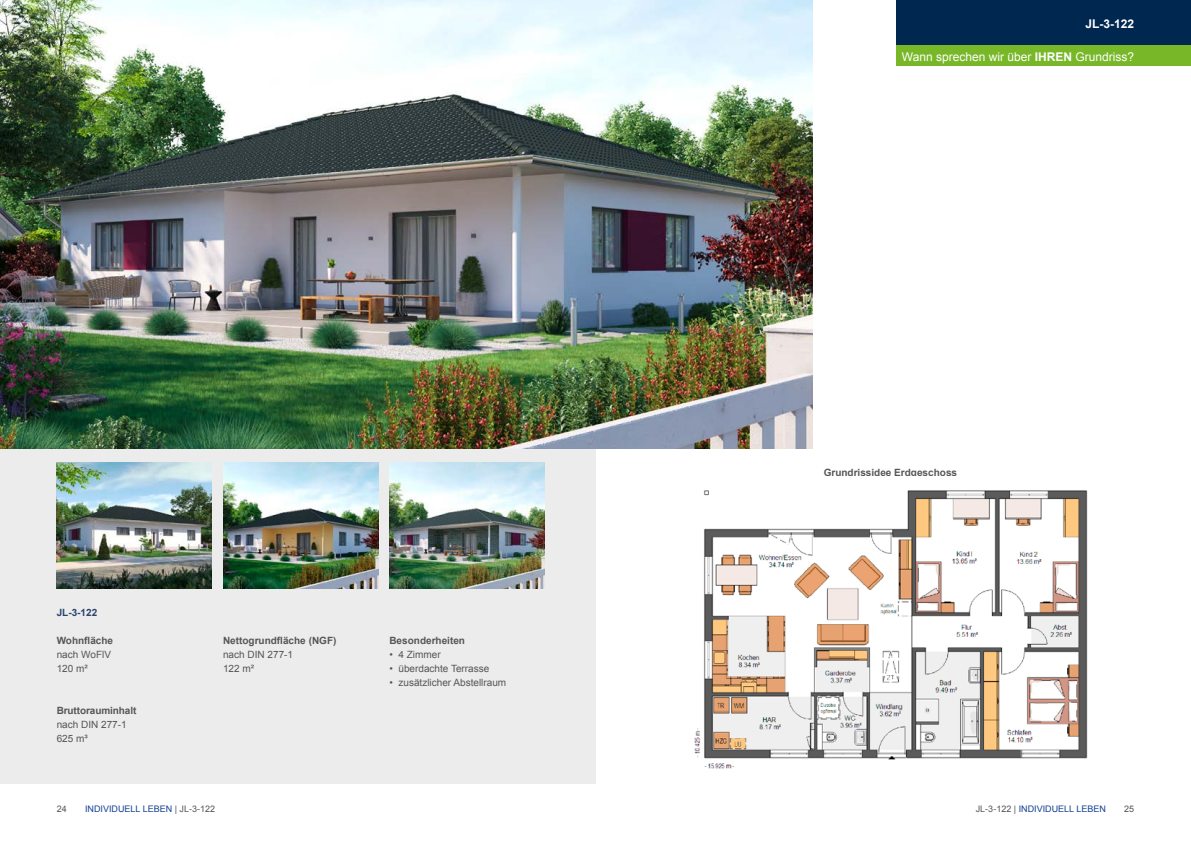
<style>
.page{position:relative;width:1191px;height:842px;background:#fff}
.page>*{position:absolute;margin:0;border:0;box-sizing:border-box;transform-origin:0 0}
.t1{font:12px "Arial";color:#fff}
.t2{font:700 12px "Arial";color:#fff}
.t3{font:10px/14px "Arial";color:#565656}
.t4{font:700 10px "Arial";color:#565656}
.t5{font:700 10px "Arial";color:#2b436c}
.t6{font:9px "Arial";color:#134094}
.t7{font:9px "Arial";color:#565656}
.s1{font-weight:700}
.s2{color:#565656}
</style>
<div class="page">
<div style="left:0;top:0;width:595px;height:784px;background:#ececed"></div>
<div style="left:896px;top:0;width:295px;height:45px;background:#002750"></div>
<div style="left:896px;top:46px;width:295px;height:20px;background:#77b728"></div>
<img style="left:694px;top:490px;width:394px;height:279px">
<img style="left:389px;top:462px;width:155px;height:126px">
<img style="left:223px;top:462px;width:155px;height:126px">
<img style="left:57px;top:462px;width:155px;height:126px">
<img style="left:0;top:0;width:813px;height:448px">
<p class="t2" style="left:1085px;top:16px;width:50px">JL-3-122</p>
<p class="t1" style="left:902px;top:49px;width:234px">Wann sprechen wir über <span class="s1">IHREN</span> Grundriss?</p>
<p class="t5" style="left:57px;top:606px;width:42px">JL-3-122</p>
<p class="t4" style="left:57px;top:634px;width:58px">Wohnfläche</p>
<p class="t3" style="left:57px;top:648px;width:56px">nach WoFlV<br>120 m²</p>
<p class="t4" style="left:57px;top:704px;width:81px">Bruttorauminhalt</p>
<p class="t3" style="left:57px;top:718px;width:72px">nach DIN 277-1<br>625 m³</p>
<p class="t4" style="left:223px;top:634px;width:115px">Nettogrundfläche (NGF)</p>
<p class="t3" style="left:223px;top:648px;width:72px">nach DIN 277-1<br>122 m²</p>
<p class="t4" style="left:389px;top:634px;width:77px">Besonderheiten</p>
<p class="t3" style="left:389px;top:648px;width:53px">• 4 Zimmer</p>
<p class="t3" style="left:389px;top:662px;width:101px">• überdachte Terrasse</p>
<p class="t3" style="left:389px;top:676px;width:118px">• zusätzlicher Abstellraum</p>
<p class="t4" style="left:823px;top:466px;width:135px">Grundrissidee Erdgeschoss</p>
<p class="t6" style="left:85px;top:803px;width:132px">INDIVIDUELL LEBEN <span class="s2">| JL-3-122</span></p>
<p class="t6" style="left:975px;top:803px;width:132px"><span class="s2">JL-3-122 |</span> INDIVIDUELL LEBEN</p>
<p class="t7" style="left:57px;top:803px;width:12px">24</p>
<p class="t7" style="left:1124px;top:803px;width:12px">25</p>
</div>
